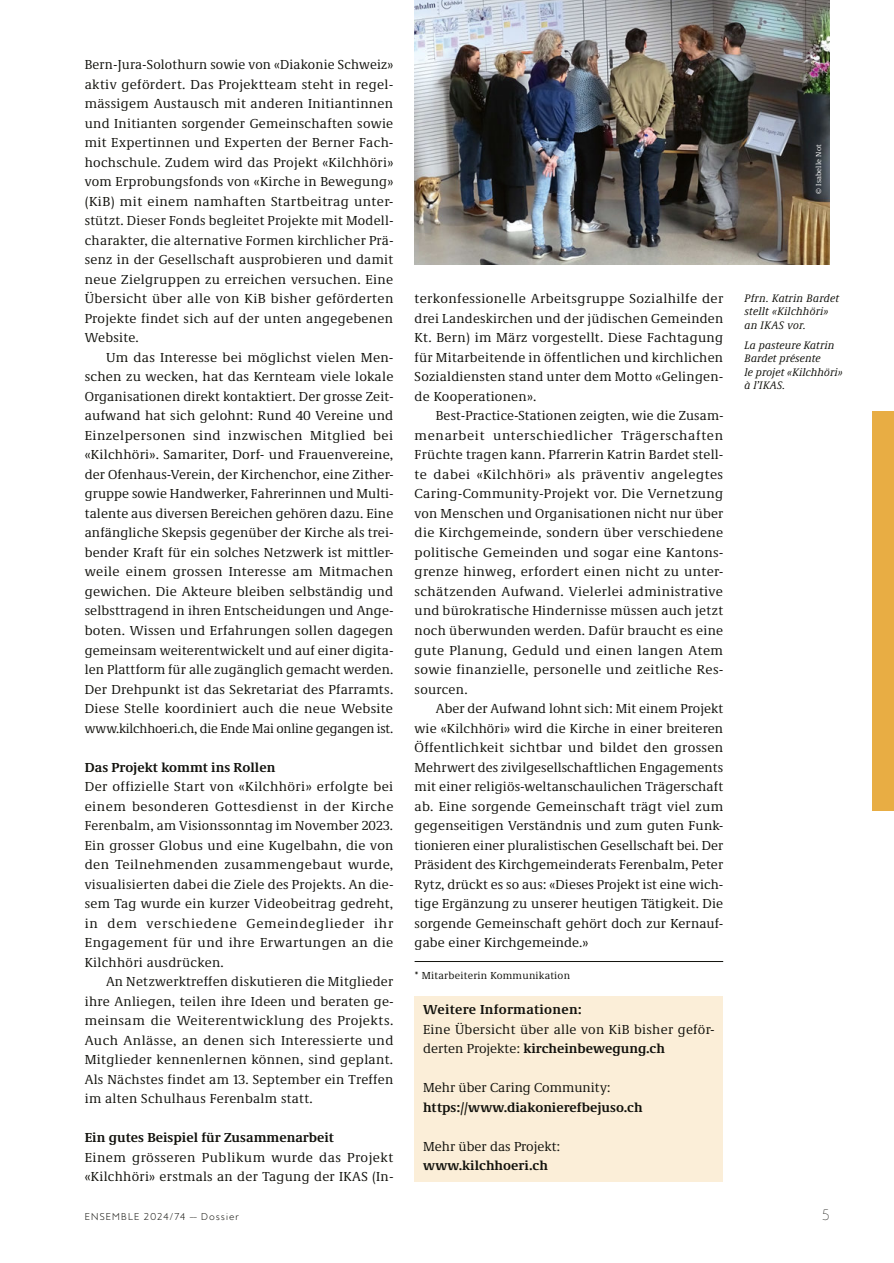
<style>
.page{position:relative;width:894px;height:1263px;background:#fff}
.page>*{position:absolute;margin:0;border:0;box-sizing:border-box;transform-origin:0 0}
.t1{font:13.5px/19.5px "Demos Next Pro";letter-spacing:.02em;color:#12120d;text-align:justify}
.t2{font:700 13.5px "Demos Next Pro";color:#12120d}
.t3{font:13.5px "Demos Next Pro";color:#12120d}
.t4{font:700 13.5px "Demos Next Pro";letter-spacing:.02em;color:#12120d}
.t5{font:100 13.5px "MB Empire";color:#12120d}
.t6{font:italic 11.25px/13.5px "Demos Next Pro";letter-spacing:.01em;color:#12120d}
.t7{font:10.5px "Demos Next Pro";letter-spacing:.02em;color:#12120d}
.t8{font:300 9px "MB Empire";letter-spacing:.1em;color:#12120d}
.t9{font:7.5px "Demos Next Pro";letter-spacing:.02em;color:#fff}
.s1{font-weight:700}
</style>
<div class="page">
<hr style="left:414px;top:961px;width:308px;height:1px;background:#12120d">
<div style="left:414px;top:995px;width:308px;height:186px;background:#fbeed8"></div>
<img style="left:414px;top:0;width:415px;height:264px">
<div style="left:871px;top:410px;width:22px;height:400px;background:#e8ad44"></div>
<p class="t1" style="left:85px;top:54px;width:310px">Bern-Jura-Solothurn sowie von «Diakonie Schweiz» aktiv gefördert. Das Projektteam steht in regel&shy;mässigem Austausch mit anderen Initiantinnen und Initianten sorgender Gemeinschaften sowie mit Expertinnen und Experten der Berner Fach&shy;hochschule. Zudem wird das Projekt «Kilchhöri» vom Erprobungsfonds von «Kirche in Bewegung» (KiB) mit einem namhaften Startbeitrag unter&shy;stützt. Dieser Fonds begleitet Projekte mit Modell&shy;charakter, die alternative Formen kirchlicher Prä&shy;senz in der Gesellschaft ausprobieren und damit neue Zielgruppen zu erreichen versuchen. Eine Übersicht über alle von KiB bisher geförderten Projekte findet sich auf der unten angegebenen Website.</p>
<p class="t1" style="left:85px;top:347px;width:310px;text-indent:21px">Um das Interesse bei möglichst vielen Men&shy;schen zu wecken, hat das Kernteam viele lokale Organisationen direkt kontaktiert. Der grosse Zeit&shy;aufwand hat sich gelohnt: Rund 40 Vereine und Einzelpersonen sind inzwischen Mitglied bei «Kilchhöri». Samariter, Dorf- und Frauenvereine, der Ofenhaus-Verein, der Kirchenchor, eine Zither&shy;gruppe sowie Handwerker, Fahrerinnen und Multi&shy;talente aus diversen Bereichen gehören dazu. Eine anfängliche Skepsis gegenüber der Kirche als trei&shy;bender Kraft für ein solches Netzwerk ist mittler&shy;weile einem grossen Interesse am Mitmachen gewichen. Die Akteure bleiben selbständig und selbsttragend in ihren Entscheidungen und Ange&shy;boten. Wissen und Erfahrungen sollen dagegen gemeinsam weiterentwickelt und auf einer digita&shy;len Plattform für alle zugänglich gemacht werden.<br>Der Drehpunkt ist das Sekretariat des Pfarramts.<br>Diese Stelle koordiniert auch die neue Website www.kilchhoeri.ch, die Ende Mai online gegangen ist.</p>
<p class="t2" style="left:85px;top:757px;width:192px">Das Projekt kommt ins Rollen</p>
<p class="t1" style="left:85px;top:776px;width:310px">Der offizielle Start von «Kilchhöri» erfolgte bei einem besonderen Gottesdienst in der Kirche Ferenbalm, am Visionssonntag im November 2023.<br>Ein grosser Globus und eine Kugelbahn, die von den Teilnehmenden zusammengebaut wurde, visualisierten dabei die Ziele des Projekts. An die&shy;sem Tag wurde ein kurzer Videobeitrag gedreht, in dem verschiedene Gemeindeglieder ihr Engagement für und ihre Erwartungen an die Kilchhöri ausdrücken.</p>
<p class="t1" style="left:85px;top:971px;width:310px;text-indent:21px">An Netzwerktreffen diskutieren die Mitglieder ihre Anliegen, teilen ihre Ideen und beraten ge&shy;meinsam die Weiterentwicklung des Projekts.<br>Auch Anlässe, an denen sich Interessierte und Mitglieder kennenlernen können, sind geplant.<br>Als Nächstes findet am 13. September ein Treffen im alten Schulhaus Ferenbalm statt.</p>
<p class="t2" style="left:85px;top:1127px;width:251px">Ein gutes Beispiel für Zusammenarbeit</p>
<p class="t1" style="left:85px;top:1146px;width:310px">Einem grösseren Publikum wurde das Projekt «Kilchhöri» erstmals an der Tagung der IKAS (In-</p>
<p class="t9" style="left:813px;top:194px;width:51px;rotate:-90deg">© Isabelle Not</p>
<p class="t1" style="left:414px;top:288px;width:310px">terkonfessionelle Arbeitsgruppe Sozialhilfe der drei Landeskirchen und der jüdischen Gemeinden Kt. Bern) im März vorgestellt. Diese Fachtagung für Mitarbeitende in öffentlichen und kirchlichen Sozialdiensten stand unter dem Motto «Gelingen&shy;de Kooperationen».</p>
<p class="t1" style="left:414px;top:405px;width:310px;text-indent:21px">Best-Practice-Stationen zeigten, wie die Zusam&shy;menarbeit unterschiedlicher Trägerschaften Früchte tragen kann. Pfarrerin Katrin Bardet stell&shy;te dabei «Kilchhöri» als präventiv angelegtes Caring-Community-Projekt vor. Die Vernetzung von Menschen und Organisationen nicht nur über die Kirchgemeinde, sondern über verschiedene politische Gemeinden und sogar eine Kantons&shy;grenze hinweg, erfordert einen nicht zu unter&shy;schätzenden Aufwand. Vielerlei administrative und bürokratische Hindernisse müssen auch jetzt noch überwunden werden. Dafür braucht es eine gute Planung, Geduld und einen langen Atem sowie finanzielle, personelle und zeitliche Res&shy;sourcen.</p>
<p class="t1" style="left:414px;top:698px;width:310px;text-indent:21px">Aber der Aufwand lohnt sich: Mit einem Projekt wie «Kilchhöri» wird die Kirche in einer breiteren Öffentlichkeit sichtbar und bildet den grossen Mehrwert des zivilgesellschaftlichen Engagements mit einer religiös-weltanschaulichen Trägerschaft ab. Eine sorgende Gemeinschaft trägt viel zum gegenseitigen Verständnis und zum guten Funk&shy;tionieren einer pluralistischen Gesellschaft bei. Der Präsident des Kirchgemeinderats Ferenbalm, Peter Rytz, drückt es so aus: «Dieses Projekt ist eine wich&shy;tige Ergänzung zu unserer heutigen Tätigkeit. Die sorgende Gemeinschaft gehört doch zur Kernauf&shy;gabe einer Kirchgemeinde.»</p>
<p class="t7" style="left:414px;top:967px;width:157px">* Mitarbeiterin Kommunikation</p>
<p class="t4" style="left:423px;top:999px;width:160px">Weitere Informationen:</p>
<p class="t1" style="left:423px;top:1018px;width:293px">Eine Übersicht über alle von KiB bisher geför&shy;derten Projekte: <span class="s1">kircheinbewegung.ch</span></p>
<p class="t3" style="left:423px;top:1078px;width:189px">Mehr über Caring Community:</p>
<p class="t2" style="left:423px;top:1097px;width:221px">https://www.diakonierefbejuso.ch</p>
<p class="t3" style="left:423px;top:1136px;width:138px">Mehr über das Projekt:</p>
<p class="t2" style="left:423px;top:1155px;width:126px">www.kilchhoeri.ch</p>
<p class="t6" style="left:744px;top:291px;width:96px">Pfrn. Katrin Bardet stellt «Kilchhöri» an IKAS vor.</p>
<p class="t6" style="left:744px;top:338px;width:100px">La pasteure Katrin<br>Bardet présente<br>le projet «Kilchhöri» à l’IKAS.</p>
<p class="t8" style="left:85px;top:1210px;width:156px">ENSEMBLE 2024/74 —– Dossier</p>
<p class="t5" style="left:821px;top:1206px;width:9px">5</p>
</div>
